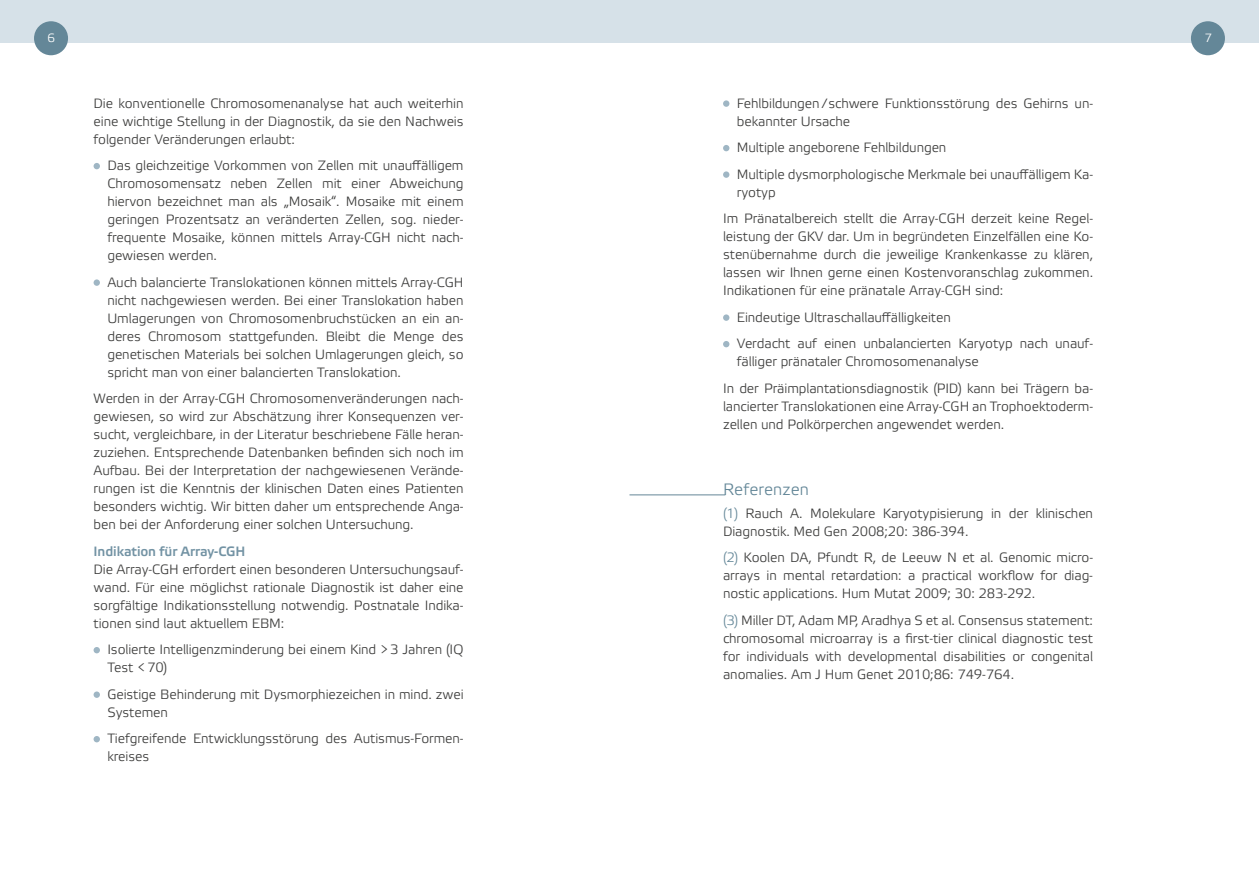
<style>
.page{position:relative;width:1259px;height:893px;background:#fff}
.page>*{position:absolute;margin:0;border:0;box-sizing:border-box;transform-origin:0 0}
.t1{font:300 16.5px "Etelka";letter-spacing:.005em;color:#648798}
.t2{font:300 13.5px/18px "Etelka";letter-spacing:-.005em;color:#3d3d3c}
.t3{font:500 13.5px "Etelka";letter-spacing:-.005em;color:#7393a4}
.t4{font:300 12px "Etelka";color:#fff}
.s1{color:#648798}
</style>
<div class="page">
<div style="left:0;top:0;width:629px;height:43px;background:#d6e1e8"></div>
<div style="left:34px;top:21px;width:34px;height:34px;background:#648798;border-radius:50%"></div>
<svg style="left:94px;top:163px;width:6px;height:6px"></svg>
<div style="left:94px;top:279px;width:6px;height:7px;background:#9fb6c4;border-radius:50%"></div>
<svg style="left:94px;top:647px;width:6px;height:6px"></svg>
<div style="left:94px;top:691px;width:6px;height:7px;background:#9fb6c4;border-radius:50%"></div>
<svg style="left:94px;top:736px;width:6px;height:6px"></svg>
<div style="left:629px;top:0;width:630px;height:43px;background:#d6e1e8"></div>
<div style="left:1191px;top:21px;width:34px;height:34px;background:#648798;border-radius:50%"></div>
<div style="left:723px;top:100px;width:6px;height:7px;background:#9fb6c4;border-radius:50%"></div>
<svg style="left:723px;top:145px;width:6px;height:6px"></svg>
<div style="left:723px;top:171px;width:6px;height:7px;background:#9fb6c4;border-radius:50%"></div>
<div style="left:723px;top:314px;width:6px;height:7px;background:#9fb6c4;border-radius:50%"></div>
<svg style="left:723px;top:341px;width:6px;height:6px"></svg>
<hr style="left:629px;top:495px;width:96px;height:1px;background:#648798">
<p class="t4" style="left:48px;top:31px;width:9px">6</p>
<p class="t2" style="left:94px;top:94px;width:371px;text-align:justify">Die konventionelle Chromosomenanalyse hat auch weiterhin eine wichtige Stellung in der Diagnostik, da sie den Nachweis folgender Veränderungen erlaubt:</p>
<p class="t2" style="left:107px;top:157px;width:358px;text-align:justify">Das gleichzeitige Vorkommen von Zellen mit unauffälligem Chromosomensatz neben Zellen mit einer Abweichung hiervon bezeichnet man als „Mosaik“. Mosaike mit einem geringen Prozentsatz an veränderten Zellen, sog. nieder&shy;frequente Mosaike, können mittels Array-CGH nicht nach&shy;gewiesen werden.</p>
<p class="t2" style="left:107px;top:273px;width:358px;text-align:justify">Auch balancierte Translokationen können mittels Array-CGH nicht nachgewiesen werden. Bei einer Translokation haben Umlagerungen von Chromosomenbruchstücken an ein an&shy;deres Chromosom stattgefunden. Bleibt die Menge des genetischen Materials bei solchen Umlagerungen gleich, so spricht man von einer balancierten Translokation.</p>
<p class="t2" style="left:94px;top:390px;width:371px;text-align:justify">Werden in der Array-CGH Chromosomenveränderungen nach&shy;gewiesen, so wird zur Abschätzung ihrer Konsequenzen ver&shy;sucht, vergleichbare, in der Literatur beschriebene Fälle heran&shy;zuziehen. Entsprechende Datenbanken befinden sich noch im Aufbau. Bei der Interpretation der nachgewiesenen Verände&shy;rungen ist die Kenntnis der klinischen Daten eines Patienten besonders wichtig. Wir bitten daher um entsprechende Anga&shy;ben bei der Anforderung einer solchen Untersuchung.</p>
<p class="t3" style="left:94px;top:542px;width:153px">Indikation für Array-CGH</p>
<p class="t2" style="left:94px;top:560px;width:371px;text-align:justify">Die Array-CGH erfordert einen besonderen Untersuchungsauf&shy;wand. Für eine möglichst rationale Diagnostik ist daher eine sorgfältige Indikationsstellung notwendig. Postnatale Indika&shy;tionen sind laut aktuellem EBM:</p>
<p class="t2" style="left:107px;top:641px;width:358px">Isolierte Intelligenzminderung bei einem Kind &gt;3 Jahren (IQ<br>Test &lt;70)</p>
<p class="t2" style="left:107px;top:685px;width:358px">Geistige Behinderung mit Dysmorphiezeichen in mind. zwei<br>Systemen</p>
<p class="t2" style="left:107px;top:730px;width:358px">Tiefgreifende Entwicklungsstörung des Autismus-Formen&shy;kreises</p>
<p class="t2" style="left:737px;top:94px;width:358px">Fehlbildungen/schwere Funktionsstörung des Gehirns un&shy;bekannter Ursache</p>
<p class="t2" style="left:737px;top:134px;width:358px;line-height:26.5px">Multiple angeborene Fehlbildungen<br>Multiple dysmorphologische Merkmale bei unauffälligem Ka-</p>
<p class="t2" style="left:723px;top:179px;width:371px;line-height:26.5px;text-indent:14px">ryotyp<br>Im Pränatalbereich stellt die Array-CGH derzeit keine Regel-</p>
<p class="t2" style="left:723px;top:228px;width:371px;text-align:justify">leistung der GKV dar. Um in begründeten Einzelfällen eine Ko&shy;stenübernahme durch die jeweilige Krankenkasse zu klären, lassen wir Ihnen gerne einen Kostenvoranschlag zukommen.<br>Indikationen für eine pränatale Array-CGH sind:</p>
<p class="t2" style="left:737px;top:304px;width:358px;line-height:26.5px">Eindeutige Ultraschallauffälligkeiten<br>Verdacht auf einen unbalancierten Karyotyp nach unauf-</p>
<p class="t2" style="left:723px;top:348px;width:371px;line-height:26.5px;text-indent:14px">fälliger pränataler Chromosomenanalyse<br>In der Präimplantationsdiagnostik (PID) kann bei Trägern ba-</p>
<p class="t2" style="left:723px;top:397px;width:371px">lancierter Translokationen eine Array-CGH an Trophoektoderm&shy;zellen und Polkörperchen angewendet werden.</p>
<p class="t1" style="left:723px;top:479px;width:87px">Referenzen</p>
<p class="t2" style="left:723px;top:504px;width:371px"><span class="s1">(1)</span> Rauch A. Molekulare Karyotypisierung in der klinischen<br>Diagnostik. Med Gen 2008;20: 386-394.</p>
<p class="t2" style="left:723px;top:549px;width:371px;text-align:justify"><span class="s1">(2)</span> Koolen DA, Pfundt R, de Leeuw N et al. Genomic micro&shy;arrays in mental retardation: a practical workflow for diag&shy;nostic applications. Hum Mutat 2009; 30: 283-292.</p>
<p class="t2" style="left:723px;top:611px;width:371px;text-align:justify"><span class="s1">(3)</span> Miller DT, Adam MP, Aradhya S et al. Consensus statement: chromosomal microarray is a first-tier clinical diagnostic test for individuals with developmental disabilities or congenital anomalies. Am J Hum Genet 2010;86: 749-764.</p>
<p class="t4" style="left:1204px;top:31px;width:9px">7</p>
</div>
